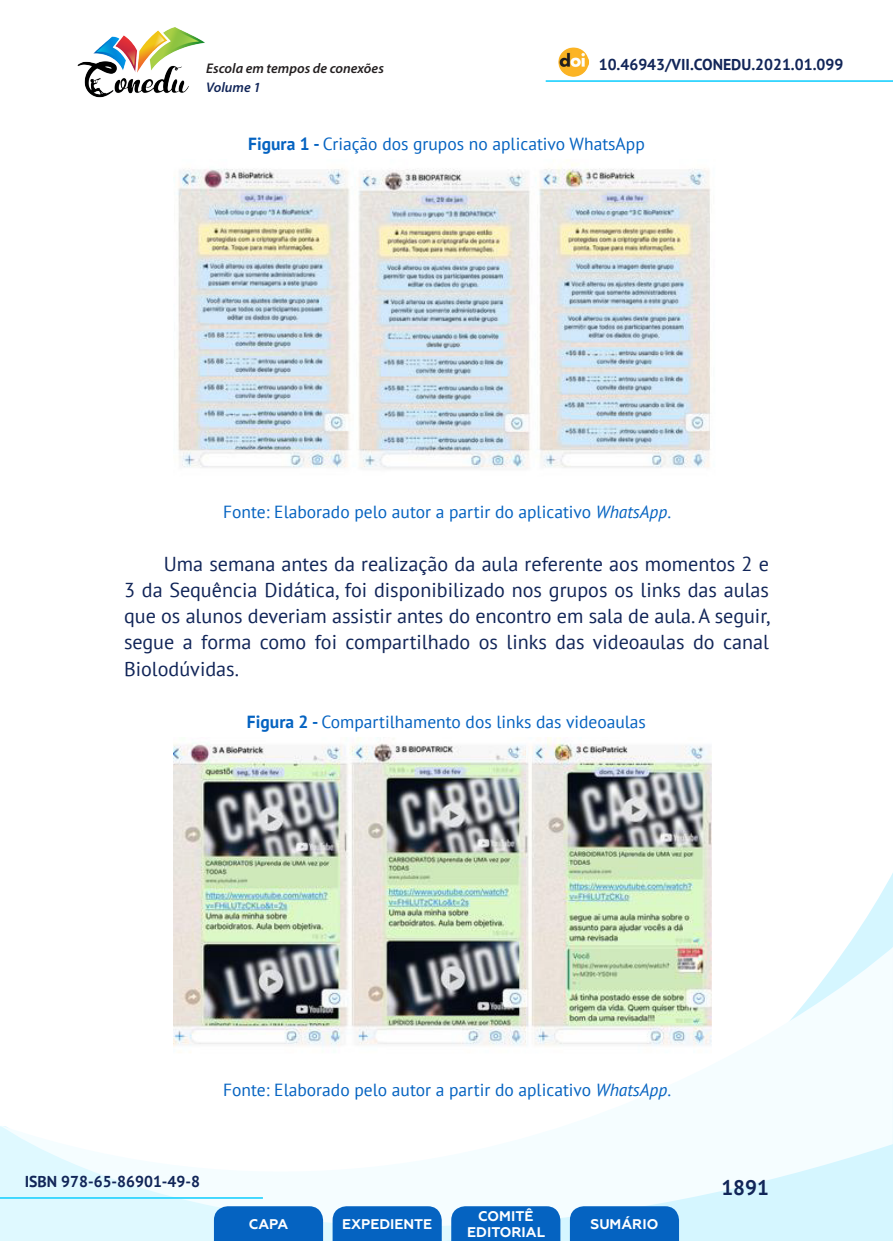
<style>
.page{position:relative;width:893px;height:1241px;background:#fff}
.page>*{position:absolute;margin:0;border:0;box-sizing:border-box;transform-origin:0 0}
.t1{font:700 21px "PT Sans";color:#112558}
._8_CORPO{font:20.12px/26.2px "PT Sans";color:#112558;text-align:justify}
._19_FONTES{font:17.5px "PT Sans";color:#0563c1}
._18_LEGENDAS{font:17.5px "PT Sans";color:#0563c1}
.t2{font:700 15.75px "PT Sans";color:#112558}
.t3{font:700 14px/16.8px "Geometria";color:#fff;text-align:center}
.t4{font:italic 600 14px "Myriad Pro";color:#231f20}
.t5{font:italic 600 14px "Myriad Pro";color:#112558}
.s1{font-weight:700}
.s2{font-style:italic}
</style>
<div class="page">
<svg style="left:848px;top:873px;width:45px;height:73px"></svg>
<svg style="left:0;top:946px;width:893px;height:294px"></svg>
<hr style="left:0;top:1196px;width:263px;height:2px;background:#2dd4fe">
<hr style="left:546px;top:80px;width:347px;height:2px;background:#2dd4fe">
<img style="left:559px;top:47px;width:30px;height:30px">
<img style="left:77px;top:27px;width:128px;height:71px">
<svg style="left:214px;top:1205px;width:109px;height:35px;background:#126bc4"></svg>
<svg style="left:333px;top:1205px;width:109px;height:35px;background:#126bc4"></svg>
<svg style="left:451px;top:1205px;width:109px;height:35px;background:#126bc4"></svg>
<svg style="left:570px;top:1205px;width:109px;height:35px;background:#116bc4"></svg>
<img style="left:174px;top:164px;width:536px;height:305px">
<img style="left:174px;top:737px;width:545px;height:320px">
<p class="t4" style="left:206px;top:59px;width:179px">Escola em tempos de conexões</p>
<p class="t2" style="left:599px;top:54px;width:246px">10.46943/VII.CONEDU.2021.01.099</p>
<p class="t5" style="left:206px;top:78px;width:56px">Volume 1</p>
<p class="_18_LEGENDAS" style="left:248px;top:133px;width:398px"><span class="s1">Figura 1 -</span> Criação dos grupos no aplicativo WhatsApp</p>
<p class="_19_FONTES" style="left:223px;top:500px;width:449px">Fonte: Elaborado pelo autor a partir do aplicativo <span class="s2">WhatsApp</span>.</p>
<p class="_8_CORPO" style="left:124px;top:550px;width:648px;text-indent:40px">Uma semana antes da realização da aula referente aos momentos 2 e 3 da Sequência Didática, foi disponibilizado nos grupos os links das aulas que os alunos deveriam assistir antes do encontro em sala de aula. A seguir, segue a forma como foi compartilhado os links das videoaulas do canal Biolodúvidas.</p>
<p class="_18_LEGENDAS" style="left:247px;top:710px;width:400px"><span class="s1">Figura 2 -</span> Compartilhamento dos links das videoaulas</p>
<p class="_19_FONTES" style="left:223px;top:1078px;width:449px">Fonte: Elaborado pelo autor a partir do aplicativo <span class="s2">WhatsApp</span>.</p>
<p class="t2" style="left:25px;top:1170px;width:177px">ISBN 978-65-86901-49-8</p>
<p class="t3" style="left:249px;top:1215px;width:41px">CAPA</p>
<p class="t3" style="left:342px;top:1215px;width:92px">EXPEDIENTE</p>
<p class="t3" style="left:467px;top:1207px;width:79px">COMITÊ<br>EDITORIAL</p>
<p class="t3" style="left:590px;top:1215px;width:69px">SUMÁRIO</p>
<p class="t1" style="left:721px;top:1173px;width:49px">1891</p>
</div>
